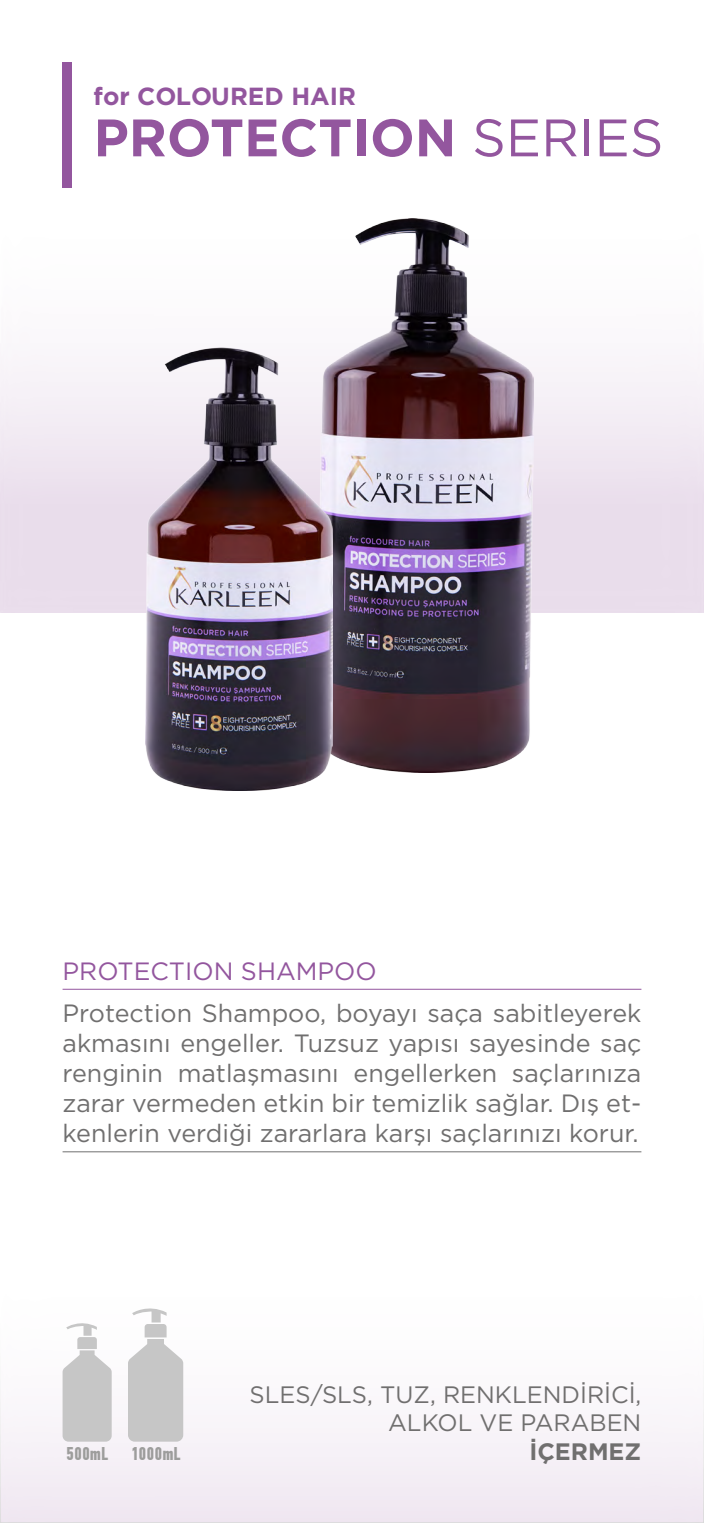
<style>
.page{position:relative;width:704px;height:1523px;background:#fff}
.page>*{position:absolute;margin:0;border:0;box-sizing:border-box;transform-origin:0 0}
.t1{font:700 52.56px "Gotham";color:#93569e}
.t2{font:25px/30px "Gotham";color:#706f6f;text-align:justify}
.t3{font:25px "Gotham";color:#93569e}
.t4{font:700 24.75px "Gotham";color:#93569e}
.t5{font:23.75px/28.5px "Gotham";color:#706f6f;text-align:right}
.t6{font:700 23.75px "Gotham";color:#706f6f}
.t7{font:700 18.44px "PF Din Text Comp Pro";color:#9d9d9c}
.s1{font-weight:400}
</style>
<div class="page">
<div style="left:0;top:188px;width:703px;height:425px;background:linear-gradient(to bottom,#fff,#e6d8e8)"></div>
<img style="left:317px;top:219px;width:216px;height:553px">
<img style="left:146px;top:347px;width:186px;height:443px">
<div style="left:62px;top:62px;width:10px;height:126px;background:#93569e"></div>
<div style="left:0;top:1248px;width:703px;height:274px;background:linear-gradient(to bottom,#fff,#f1eaf3)"></div>
<hr style="left:62px;top:989px;width:579px;height:1px;background:#93569e">
<hr style="left:62px;top:1151px;width:579px;height:1px;background:#706f6f">
<svg style="left:62px;top:1318px;width:50px;height:123px"></svg>
<svg style="left:128px;top:1303px;width:55px;height:138px"></svg>
<p class="t4" style="left:94px;top:82px;width:264px">for COLOURED HAIR</p>
<h1 class="t1" style="left:94px;top:107px;width:571px">PROTECTION <span class="s1">SERIES</span></h1>
<p class="t3" style="left:62px;top:957px;width:315px">PROTECTION SHAMPOO</p>
<p class="t2" style="left:62px;top:998px;width:580px">Protection Shampoo, boyayı saça sabitleyerek akmasını engeller. Tuzsuz yapısı sayesinde saç renginin matlaşmasını engellerken saçlarınıza zarar vermeden etkin bir temizlik sağlar. Dış et&shy;kenlerin verdiği zararlara karşı saçlarınızı korur.</p>
<p class="t7" style="left:66px;top:1442px;width:116px">500mL 1000mL</p>
<p class="t5" style="left:249px;top:1379px;width:393px">SLES/SLS, TUZ, RENKLENDİRİCİ,<br>ALKOL VE PARABEN</p>
<p class="t6" style="left:529px;top:1437px;width:113px">İÇERMEZ</p>
</div>
